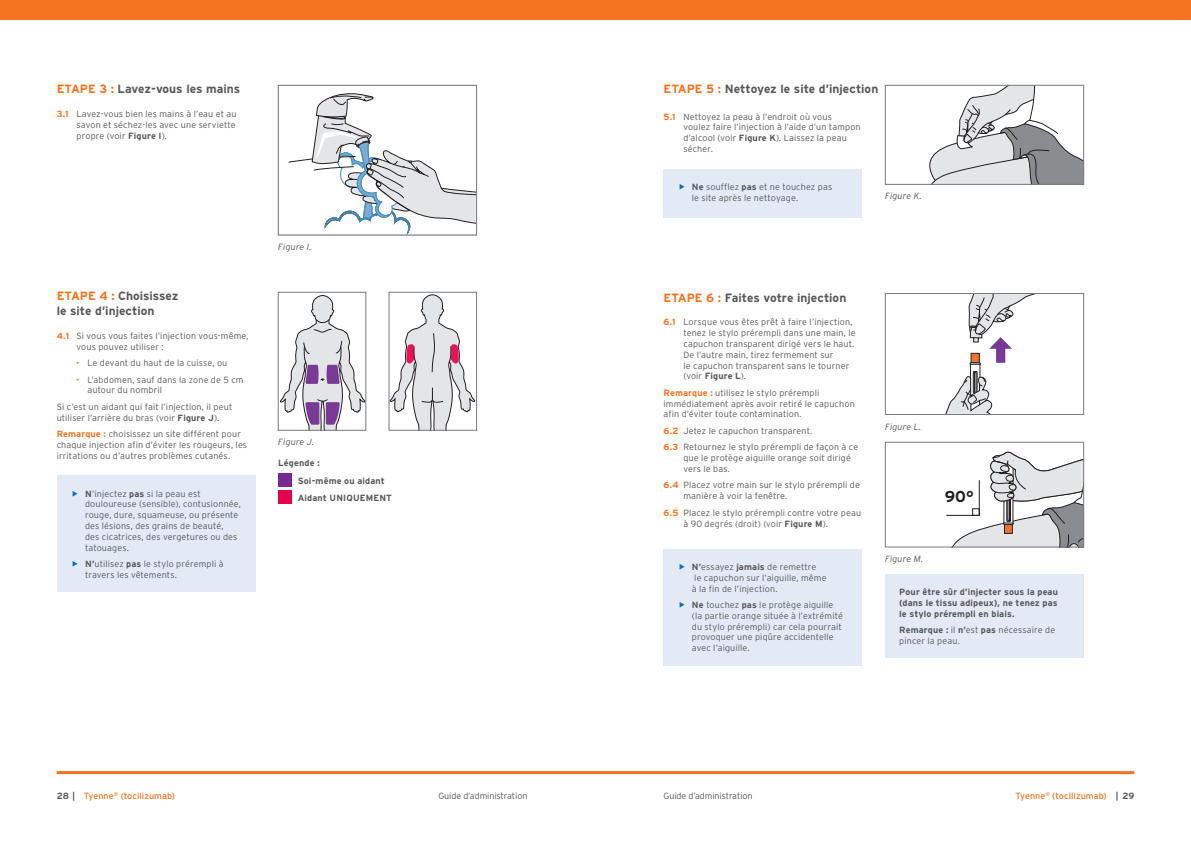
<style>
.page{position:relative;width:1191px;height:842px;background:#fff}
.page>*{position:absolute;margin:0;border:0;box-sizing:border-box;transform-origin:0 0}
.t1{font:700 15.7px "Interstate";color:#231f20}
.Sub_heading_2_Grey{font:700 12px/14.4px "Interstate";letter-spacing:-.005em;color:#57585a}
.Numbered_list{font:300 9px/10.8px "Interstate";letter-spacing:.015em;color:#57585a}
.Body_Copy{font:300 9px/10.8px "Interstate";letter-spacing:.015em;color:#57585a}
.Body_Copy-2{font:700 9px/10.8px "Interstate";letter-spacing:.015em;color:#57585a;text-align:justify}
.t2{font:9px "Interstate";letter-spacing:.005em;color:#f47321}
.Numbered_list-2{font:300 9px "Interstate";letter-spacing:-.01em;color:#57585a}
.Body_Copy-3{font:italic 300 9px "Interstate";letter-spacing:.015em;color:#57585a}
.s1{color:#f47321}
.s2{font-weight:700;color:#f47321}
.s3{font-weight:700}
.s4{font-weight:700;color:#57585a}
</style>
<div class="page">
<hr style="left:57px;top:771px;width:1077px;height:3px;background:#f47321">
<div style="left:57px;top:476px;width:198px;height:116px;background:#e3eaf6"></div>
<svg style="left:288px;top:93px;width:186px;height:140px"></svg>
<div style="left:278px;top:85px;width:199px;height:150px;border:1px solid #787a7d"></div>
<svg style="left:280px;top:295px;width:84px;height:133px"></svg>
<div style="left:278px;top:292px;width:88px;height:138px;border:1px solid #787a7d"></div>
<svg style="left:391px;top:294px;width:84px;height:134px"></svg>
<div style="left:389px;top:292px;width:88px;height:138px;border:1px solid #787a7d"></div>
<div style="left:278px;top:473px;width:14px;height:14px;background:#792a91"></div>
<div style="left:278px;top:491px;width:14px;height:13px;background:#e4004d"></div>
<div style="left:663px;top:169px;width:199px;height:48px;background:#e3eaf6"></div>
<div style="left:885px;top:574px;width:199px;height:84px;background:#e3eaf6"></div>
<div style="left:663px;top:549px;width:199px;height:116px;background:#e3eaf6"></div>
<svg style="left:929px;top:87px;width:153px;height:96px"></svg>
<div style="left:885px;top:85px;width:199px;height:100px;border:1px solid #787a7d"></div>
<svg style="left:945px;top:295px;width:87px;height:118px"></svg>
<div style="left:885px;top:293px;width:199px;height:122px;border:1px solid #787a7d"></div>
<svg style="left:946px;top:451px;width:136px;height:94px"></svg>
<div style="left:885px;top:442px;width:199px;height:105px;border:1px solid #787a7d"></div>
<div style="left:0;top:0;width:1191px;height:20px;background:#f47321"></div>
<p class="Sub_heading_2_Grey" style="left:57px;top:82px;width:185px"><span class="s1">ETAPE 3 :</span> Lavez-vous les mains</p>
<p class="Sub_heading_2_Grey" style="left:663px;top:82px;width:216px"><span class="s1">ETAPE 5 :</span> Nettoyez le site d’injection</p>
<p class="Numbered_list" style="left:77px;top:108px;width:162px;text-align:justify;text-indent:-20px"><span class="s2">3.1</span> Lavez-vous bien les mains à l’eau et au savon et séchez-les avec une serviette propre (voir <span class="s3">Figure I</span>).</p>
<p class="Numbered_list" style="left:683px;top:111px;width:179px;text-indent:-20px"><span class="s2">5.1</span> Nettoyez la peau à l’endroit où vous voulez faire l’injection à l’aide d’un tampon d’alcool (voir <span class="s3">Figure K</span>). Laissez la peau sécher.</p>
<p class="Numbered_list" style="left:692px;top:181px;width:142px"><span class="s3">Ne</span> soufflez <span class="s3">pas</span> et ne touchez pas le site après le nettoyage.</p>
<p class="Body_Copy-3" style="left:885px;top:191px;width:38px">Figure K.</p>
<p class="Body_Copy-3" style="left:278px;top:242px;width:35px">Figure I.</p>
<p class="Sub_heading_2_Grey" style="left:57px;top:289px;width:123px"><span class="s1">ETAPE 4 :</span> Choisissez le site d’injection</p>
<p class="Numbered_list" style="left:77px;top:330px;width:173px;text-indent:-20px"><span class="s2">4.1</span> Si vous vous faites l’injection vous-même, vous pouvez utiliser :</p>
<p class="Numbered_list" style="left:87px;top:358px;width:141px">Le devant du haut de la cuisse, ou</p>
<p class="Numbered_list" style="left:87px;top:374px;width:158px">L’abdomen, sauf dans la zone de 5 cm autour du nombril</p>
<p class="Body_Copy" style="left:57px;top:401px;width:177px">Si c’est un aidant qui fait l’injection, il peut utiliser l’arrière du bras (voir <span class="s3">Figure J</span>).</p>
<p class="Body_Copy" style="left:57px;top:429px;width:192px"><span class="s2">Remarque :</span> choisissez un site différent pour chaque injection afin d’éviter les rougeurs, les irritations ou d’autres problèmes cutanés.</p>
<p class="Numbered_list" style="left:85px;top:488px;width:157px"><span class="s3">N</span>’injectez <span class="s3">pas</span> si la peau est douloureuse (sensible), contusionnée, rouge, dure, squameuse, ou présente des lésions, des grains de beauté,<br>des cicatrices, des vergetures ou des tatouages.</p>
<p class="Numbered_list" style="left:85px;top:558px;width:140px"><span class="s3">N’</span>utilisez <span class="s3">pas</span> le stylo prérempli à travers les vêtements.</p>
<p class="Body_Copy-3" style="left:278px;top:437px;width:38px">Figure J.</p>
<p class="Body_Copy-2" style="left:278px;top:457px;width:43px">Légende :</p>
<p class="Body_Copy-2" style="left:298px;top:475px;width:89px">Soi-même ou aidant</p>
<p class="Body_Copy-2" style="left:298px;top:492px;width:96px">Aidant UNIQUEMENT</p>
<p class="Sub_heading_2_Grey" style="left:663px;top:290px;width:184px"><span class="s1">ETAPE 6 :</span> Faites votre injection</p>
<p class="Numbered_list" style="left:683px;top:317px;width:174px;text-indent:-20px"><span class="s2">6.1</span> Lorsque vous êtes prêt à faire l’injection, tenez le stylo prérempli dans une main, le capuchon transparent dirigé vers le haut.<br>De l’autre main, tirez fermement sur<br>le capuchon transparent sans le tourner (voir <span class="s3">Figure L</span>).</p>
<p class="Body_Copy" style="left:663px;top:387px;width:193px"><span class="s2">Remarque :</span> utilisez le stylo prérempli immédiatement après avoir retiré le capuchon afin d’éviter toute contamination.</p>
<p class="Numbered_list" style="left:663px;top:425px;width:150px"><span class="s2">6.2</span> Jetez le capuchon transparent.</p>
<p class="Numbered_list" style="left:683px;top:442px;width:176px;text-indent:-20px"><span class="s2">6.3</span> Retournez le stylo prérempli de façon à ce que le protège aiguille orange soit dirigé vers le bas.</p>
<p class="Numbered_list" style="left:683px;top:480px;width:178px;text-indent:-20px"><span class="s2">6.4</span> Placez votre main sur le stylo prérempli de manière à voir la fenêtre.</p>
<p class="Numbered_list" style="left:683px;top:507px;width:179px;text-indent:-20px"><span class="s2">6.5</span> Placez le stylo prérempli contre votre peau à 90 degrés (droit) (voir <span class="s3">Figure M</span>).</p>
<p class="Numbered_list" style="left:692px;top:561px;width:136px"><span class="s3">N’</span>essayez <span class="s3">jamais</span> de remettre<br>le capuchon sur l’aiguille, même à la fin de l’injection.</p>
<p class="Numbered_list" style="left:692px;top:599px;width:152px"><span class="s3">Ne</span> touchez <span class="s3">pas</span> le protège aiguille (la partie orange située à l’extrémité du stylo prérempli) car cela pourrait provoquer une piqûre accidentelle avec l’aiguille.</p>
<p class="Body_Copy-3" style="left:885px;top:421px;width:38px">Figure L.</p>
<p class="Body_Copy-3" style="left:885px;top:554px;width:40px">Figure M.</p>
<p class="t1" style="left:945px;top:488px;width:30px">90°</p>
<p class="Body_Copy-2" style="left:899px;top:587px;width:160px">Pour être sûr d’injecter sous la peau (dans le tissu adipeux), ne tenez pas le stylo prérempli en biais.</p>
<p class="Body_Copy" style="left:899px;top:625px;width:157px"><span class="s3">Remarque :</span> il <span class="s3">n’</span>est <span class="s3">pas</span> nécessaire de pincer la peau.</p>
<p class="t2" style="left:57px;top:791px;width:120px"><span class="s4">28 |</span> Tyenne<sup>®</sup> (tocilizumab)</p>
<p class="Numbered_list-2" style="left:438px;top:790px;width:91px">Guide d’administration</p>
<p class="Numbered_list-2" style="left:663px;top:790px;width:91px">Guide d’administration</p>
<p class="t2" style="left:1015px;top:791px;width:120px">Tyenne<sup>®</sup> (tocilizumab) <span class="s4">| 29</span></p>
</div>
